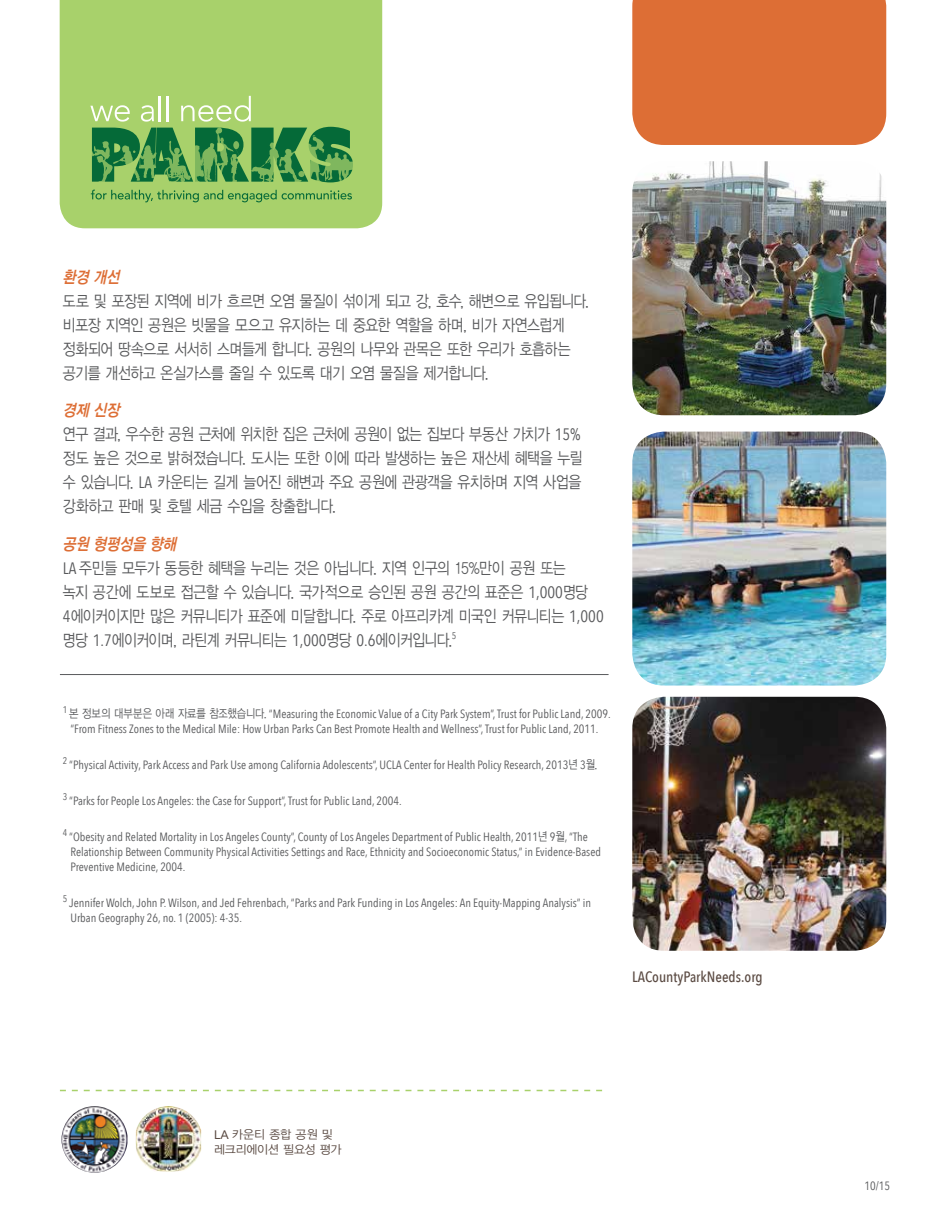
<style>
.page{position:relative;width:945px;height:1215px;background:#fff}
.page>*{position:absolute;margin:0;border:0;box-sizing:border-box;transform-origin:0 0}
.t1{font:16.5px/24px "YDIYGO320";letter-spacing:-.03em;color:#58595b;scale:.85 1}
.t2{font:italic 16.5px "YDIYGO340";color:#dd6e35;scale:.85 1}
.t3{font:500 15px "Avenir Next Condensed";color:#5a4a42}
.t4{font:12px/15px "Avenir Next Condensed";color:#58595b}
.t5{font:12px/15px "YDIYGO320";letter-spacing:-.015em;color:#5a4a42}
.t6{font:9.6px "Avenir Next Condensed";color:#58595b}
.s1{font-family:"Avenir Next Condensed"}
.s2{font-family:"YDIYGO320"}
.s3{font-family:"Azo Sans"}
</style>
<div class="page">
<hr style="left:60px;top:674px;width:549px;height:1px;background:#58595b">
<img style="left:632px;top:161px;width:254px;height:254px">
<div style="left:632px;top:0;width:254px;height:145px;background:#dd6e35"></div>
<img style="left:632px;top:432px;width:254px;height:254px">
<img style="left:632px;top:697px;width:254px;height:254px">
<svg style="left:60px;top:1090px;width:542px;height:1px"></svg>
<div style="left:60px;top:0;width:322px;height:228px;background:#a8d16b"></div>
<svg style="left:90px;top:87px;width:269px;height:97px"></svg>
<svg style="left:91px;top:190px;width:261px;height:12px"></svg>
<img style="left:61px;top:1106px;width:67px;height:67px;border-radius:33px">
<img style="left:136px;top:1106px;width:65px;height:65px">
<h1 class="t2" style="left:63px;top:267px;width:73px">환경 개선</h1>
<h1 class="t1" style="left:63px;top:289px;width:621px">도로 및 포장된 지역에 비가 흐르면 오염 물질이 섞이게 되고 강, 호수, 해변으로 유입됩니다. 비포장 지역인 공원은 빗물을 모으고 유지하는 데 중요한 역할을 하며, 비가 자연스럽게 정화되어 땅속으로 서서히 스며들게 합니다. 공원의 나무와 관목은 또한 우리가 호흡하는 공기를 개선하고 온실가스를 줄일 수 있도록 대기 오염 물질을 제거합니다.</h1>
<h1 class="t2" style="left:63px;top:401px;width:73px">경제 신장</h1>
<h1 class="t1" style="left:63px;top:423px;width:613px">연구 결과, 우수한 공원 근처에 위치한 집은 근처에 공원이 없는 집보다 부동산 가치가 <span class="s1">15% </span>정도 높은 것으로 밝혀졌습니다. 도시는 또한 이에 따라 발생하는 높은 재산세 혜택을 누릴 수 있습니다. <span class="s1">LA</span> 카운티는 길게 늘어진 해변과 주요 공원에 관광객을 유치하며 지역 사업을 강화하고 판매 및 호텔 세금 수입을 창출합니다.</h1>
<h1 class="t2" style="left:63px;top:534px;width:139px">공원 형평성을 향해</h1>
<h1 class="t1" style="left:63px;top:556px;width:638px"><span class="s1">LA</span> 주민들 모두가 동등한 혜택을 누리는 것은 아닙니다. 지역 인구의 15%만이 공원 또는<br>녹지 공간에 도보로 접근할 수 있습니다. 국가적으로 승인된 공원 공간의 표준은 <span class="s1">1,000</span>명당 <span class="s1">4</span>에이커이지만 많은 커뮤니티가 표준에 미달합니다. 주로 아프리카계 미국인 커뮤니티는 <span class="s1">1,000 </span>명당 <span class="s1">1.7</span>에이커이며, 라틴계 커뮤니티는 <span class="s1">1,000</span>명당 <span class="s1">0.6</span>에이커입니다.<sup>5</sup></h1>
<p class="t4" style="left:63px;top:706px;width:549px;text-align:center"><sup>1</sup> <span class="s2">본 정보의 대부분은 아래 자료를 참조했습니다.</span> “Measuring the Economic Value of a City Park System”, Trust for Public Land, 2009. “From Fitness Zones to the Medical Mile: How Urban Parks Can Best Promote Health and Wellness”, Trust for Public Land, 2011.</p>
<p class="t6" style="left:63px;top:752px;width:6px">2</p>
<p class="t4" style="left:69px;top:757px;width:530px">“Physical Activity, Park Access and Park Use among California Adolescents”, UCLA Center for Health Policy Research, 2013<span class="s2">년</span> 3<span class="s2">월.</span></p>
<p class="t6" style="left:63px;top:788px;width:6px">3</p>
<p class="t4" style="left:69px;top:793px;width:334px">“Parks for People Los Angeles: the Case for Support”, Trust for Public Land, 2004.</p>
<p class="t6" style="left:63px;top:824px;width:6px">4</p>
<p class="t4" style="left:69px;top:829px;width:533px">“Obesity and Related Mortality in Los Angeles County”, County of Los Angeles Department of Public Health, 2011<span class="s2">년</span> 9<span class="s2">월</span>, “The<br>Relationship Between Community Physical Activities Settings and Race, Ethnicity and Socioeconomic Status,” in Evidence-Based<br>Preventive Medicine, 2004.</p>
<p class="t6" style="left:63px;top:890px;width:6px">5</p>
<p class="t4" style="left:69px;top:895px;width:523px">Jennifer Wolch, John P. Wilson, and Jed Fehrenbach, “Parks and Park Funding in Los Angeles: An Equity-Mapping Analysis” in<br>Urban Geography 26, no. 1 (2005): 4-35.</p>
<p class="t3" style="left:632px;top:967px;width:132px">LACountyParkNeeds.org</p>
<p class="t5" style="left:214px;top:1127px;width:129px"><span class="s3">LA</span> 카운티 종합 공원 및 레크리에이션 필요성 평가</p>
<p class="t4" style="left:865px;top:1178px;width:27px">10/15</p>
</div>
